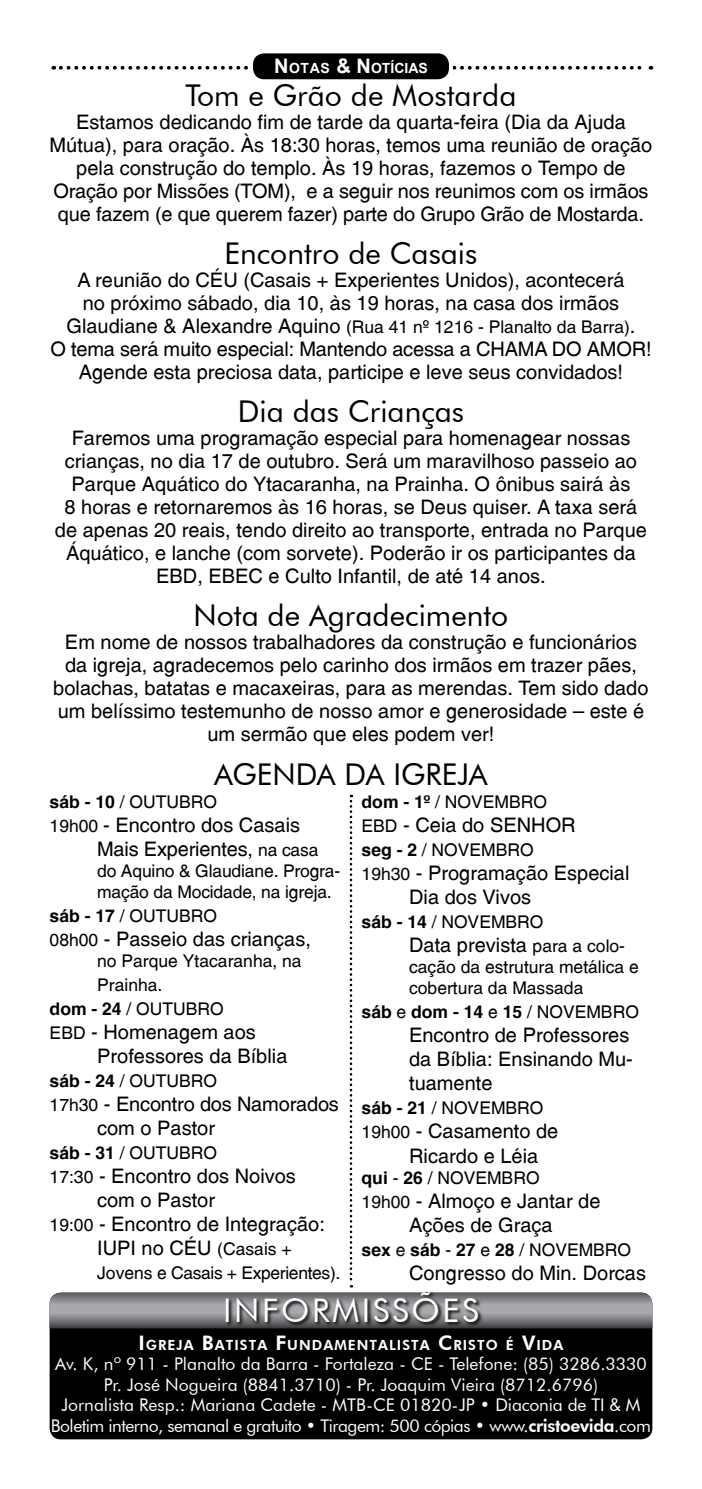
<style>
.page{position:relative;width:702px;height:1489px;background:#fff}
.page>*{position:absolute;margin:0;border:0;box-sizing:border-box;transform-origin:0 0}
.t1{font:32.5px "Futura BT";color:#fff}
.t2{font:30px "Futura BT";color:#000}
.t3{font:20px/23px "Switzerland Plain";color:#000}
.t4{font:17.5px/21px "Switzerland Plain";color:#000}
.t5{font:17.5px/20.5px "Futura BT";color:#fff;text-align:center}
.t6{font:17.5px "Switzerland Plain";letter-spacing:-.02em;color:#000}
.t7{font:700 17.5px "Switzerland";color:#000}
.t8{font:800 14px "Futura BT";letter-spacing:.07em;color:#fff}
.t9{font:700 14px "Arial";color:#fff}
.s1{font-size:20px}
.s2{font-family:"Switzerland";font-weight:700}
.s3{font-size:17.5px}
.s4{font-family:"Switzerland Plain";font-weight:400}
.s5{font-weight:800}
</style>
<div class="page">
<svg style="left:61px;top:66px;width:590px;height:4px"></svg>
<div style="left:251px;top:51px;width:200px;height:30px;background:#000;border-radius:13px"></div>
<div style="left:249px;top:50px;width:203px;height:33px;border:4px solid #fff;border-radius:13px"></div>
<div style="left:50px;top:1292px;width:602px;height:147px;background:#000;border-radius:11px"></div>
<svg style="left:50px;top:794px;width:602px;height:534px"></svg>
<p class="t9" style="left:274px;top:59px;width:155px"><span class="s1">N</span> OTAS <span class="s1">&amp; N</span> OTÍCIAS</p>
<h2 class="t2" style="left:185px;top:77px;width:332px">Tom e Grão de Mostarda</h2>
<p class="t3" style="left:50px;top:110px;width:604px;text-align:center">Estamos dedicando fim de tarde da quarta-feira (Dia da Ajuda Mútua), para oração. Às 18:30 horas, temos uma reunião de oração pela construção do templo. Às 19 horas, fazemos o Tempo de Oração por Missões (TOM), e a seguir nos reunimos com os irmãos que fazem (e que querem fazer) parte do Grupo Grão de Mostarda.</p>
<h2 class="t2" style="left:224px;top:235px;width:254px">Encontro de Casais</h2>
<p class="t3" style="left:77px;top:268px;width:548px">A reunião do CÉU (Casais + Experientes Unidos), acontecerá no próximo sábado, dia 10, às 19 horas, na casa dos irmãos</p>
<p class="t4" style="left:66px;top:316px;width:570px"><span class="s1">Glaudiane &amp; Alexandre Aquino</span> (Rua 41 nº 1216 - Planalto da Barra)<span class="s1">.</span></p>
<p class="t3" style="left:50px;top:337px;width:602px;text-align:center">O tema será muito especial: Mantendo acessa a CHAMA DO AMOR!<br>Agende esta preciosa data, participe e leve seus convidados!</p>
<h2 class="t2" style="left:238px;top:393px;width:228px">Dia das Crianças</h2>
<p class="t3" style="left:55px;top:426px;width:593px;text-align:center">Faremos uma programação especial para homenagear nossas crianças, no dia 17 de outubro. Será um maravilhoso passeio ao Parque Aquático do Ytacaranha, na Prainha. O ônibus sairá às<br>8 horas e retornaremos às 16 horas, se Deus quiser. A taxa será de apenas 20 reais, tendo direito ao transporte, entrada no Parque Áquático, e lanche (com sorvete). Poderão ir os participantes da EBD, EBEC e Culto Infantil, de até 14 anos.</p>
<h2 class="t2" style="left:193px;top:597px;width:316px">Nota de Agradecimento</h2>
<p class="t3" style="left:53px;top:630px;width:596px;text-align:center">Em nome de nossos trabalhadores da construção e funcionários da igreja, agradecemos pelo carinho dos irmãos em trazer pães, bolachas, batatas e macaxeiras, para as merendas. Tem sido dado um belíssimo testemunho de nosso amor e generosidade – este é um sermão que eles podem ver!</p>
<h2 class="t2" style="left:214px;top:755px;width:275px">AGENDA DA IGREJA</h2>
<p class="t4" style="left:50px;top:790px;width:107px"><span class="s2">sáb - 10</span> / Outubro</p>
<p class="t3" style="left:97px;top:812px;width:223px;line-height:24px;text-indent:-47px"><span class="s3">19h00</span> - Encontro dos Casais<br>Mais Experientes, <span class="s3">na casa</span></p>
<p class="t4" style="left:97px;top:859px;width:245px">do Aquino &amp; Glaudiane. Progra&shy;mação da Mocidade, na igreja.</p>
<p class="t4" style="left:50px;top:904px;width:107px"><span class="s2">sáb - 17</span> / Outubro</p>
<p class="t3" style="left:50px;top:927px;width:263px"><span class="s3">08h00</span> - Passeio das crianças,</p>
<p class="t4" style="left:97px;top:949px;width:206px">no Parque Ytacaranha, na</p>
<p class="t4" style="left:97px;top:973px;width:67px">Prainha.</p>
<p class="t4" style="left:50px;top:997px;width:114px"><span class="s2">dom - 24</span> / Outubro</p>
<p class="t3" style="left:97px;top:1019px;width:192px;line-height:24px;text-indent:-48px"><span class="s3">EBD</span> - Homenagem aos<br>Professores da Bíblia</p>
<p class="t4" style="left:50px;top:1069px;width:107px"><span class="s2">sáb - 24</span> / Outubro</p>
<p class="t3" style="left:97px;top:1091px;width:243px;line-height:24px;text-indent:-48px"><span class="s3">17h30</span> - Encontro dos Namorados com o Pastor</p>
<p class="t4" style="left:50px;top:1141px;width:107px"><span class="s2">sáb - 31</span> / Outubro</p>
<p class="t3" style="left:50px;top:1164px;width:248px"><span class="s3">17:30</span> - Encontro dos Noivos</p>
<p class="t3" style="left:97px;top:1188px;width:119px">com o Pastor</p>
<p class="t3" style="left:50px;top:1212px;width:277px"><span class="s3">19:00</span> - Encontro de Integração:</p>
<p class="t3" style="left:97px;top:1236px;width:196px">IUPI no CÉU <span class="s3">(Casais +</span></p>
<p class="t6" style="left:97px;top:1262px;width:245px">Jovens e Casais + Experientes).</p>
<p class="t4" style="left:361px;top:791px;width:187px"><span class="s2">dom - 1º</span> / NOVEMBRO</p>
<p class="t3" style="left:361px;top:813px;width:215px"><span class="s3">EBD</span> - Ceia do SENHOR</p>
<p class="t4" style="left:361px;top:839px;width:174px"><span class="s2">seg - 2</span> / NOVEMBRO</p>
<p class="t3" style="left:409px;top:861px;width:222px;line-height:24px;text-indent:-48px"><span class="s3">19h30</span> - Programação Especial<br>Dia dos Vivos</p>
<p class="t4" style="left:361px;top:911px;width:183px"><span class="s2">sáb - 14</span> / NOVEMBRO</p>
<p class="t3" style="left:409px;top:933px;width:217px">Data prevista <span class="s3">para a colo-</span></p>
<p class="t4" style="left:409px;top:956px;width:231px">cação da estrutura metálica e cobertura da Massada</p>
<p class="t7" style="left:361px;top:1001px;width:279px">sáb <span class="s4">e</span> dom - 14 <span class="s4">e</span> 15 <span class="s4">/ NOVEMBRO</span></p>
<p class="t3" style="left:409px;top:1023px;width:225px;line-height:24px">Encontro de Professores da Bíblia: Ensinando Mu&shy;tuamente</p>
<p class="t4" style="left:361px;top:1097px;width:183px"><span class="s2">sáb - 21</span> / NOVEMBRO</p>
<p class="t3" style="left:409px;top:1119px;width:151px;line-height:24px;text-indent:-48px"><span class="s3">19h00</span> - Casamento de<br>Ricardo e Léia</p>
<p class="t4" style="left:361px;top:1166px;width:179px"><span class="s2">qui</span> - <span class="s2">26</span> / NOVEMBRO</p>
<p class="t3" style="left:361px;top:1188px;width:240px;line-height:24px;text-align:center"><span class="s3">19h00</span> - Almoço e Jantar de<br>Ações de Graça</p>
<p class="t4" style="left:361px;top:1238px;width:271px"><span class="s2">sex</span> e <span class="s2">sáb</span> - <span class="s2">27</span> e <span class="s2">28</span> / NOVEMBRO</p>
<p class="t3" style="left:409px;top:1260px;width:238px">Congresso do Min. Dorcas</p>
<h1 class="t1" style="left:223px;top:1290px;width:34px">Informissões</h1>
<p class="t8" style="left:138px;top:1335px;width:426px"><span class="s1">I</span>GREJA <span class="s1">B</span>ATISTA <span class="s1">F</span>UNDAMENTALISTA <span class="s1">C</span>RISTO É <span class="s1">V</span>I DA</p>
<p class="t5" style="left:51px;top:1353px;width:601px">Av. K, nº 911 - Planalto da Barra - Fortaleza - CE - Telefone: (85) 3286.3330<br>Pr. José Nogueira (8841.3710) - Pr. Joaquim Vieira (8712.6796)<br>Jornalista Resp.: Mariana Cadete - MTB-CE 01820-JP • Diaconia de TI &amp; M Boletim interno, semanal e gratuito • Tiragem: 500 cópias • www.<span class="s5">cristoevida</span>.com</p>
</div>
